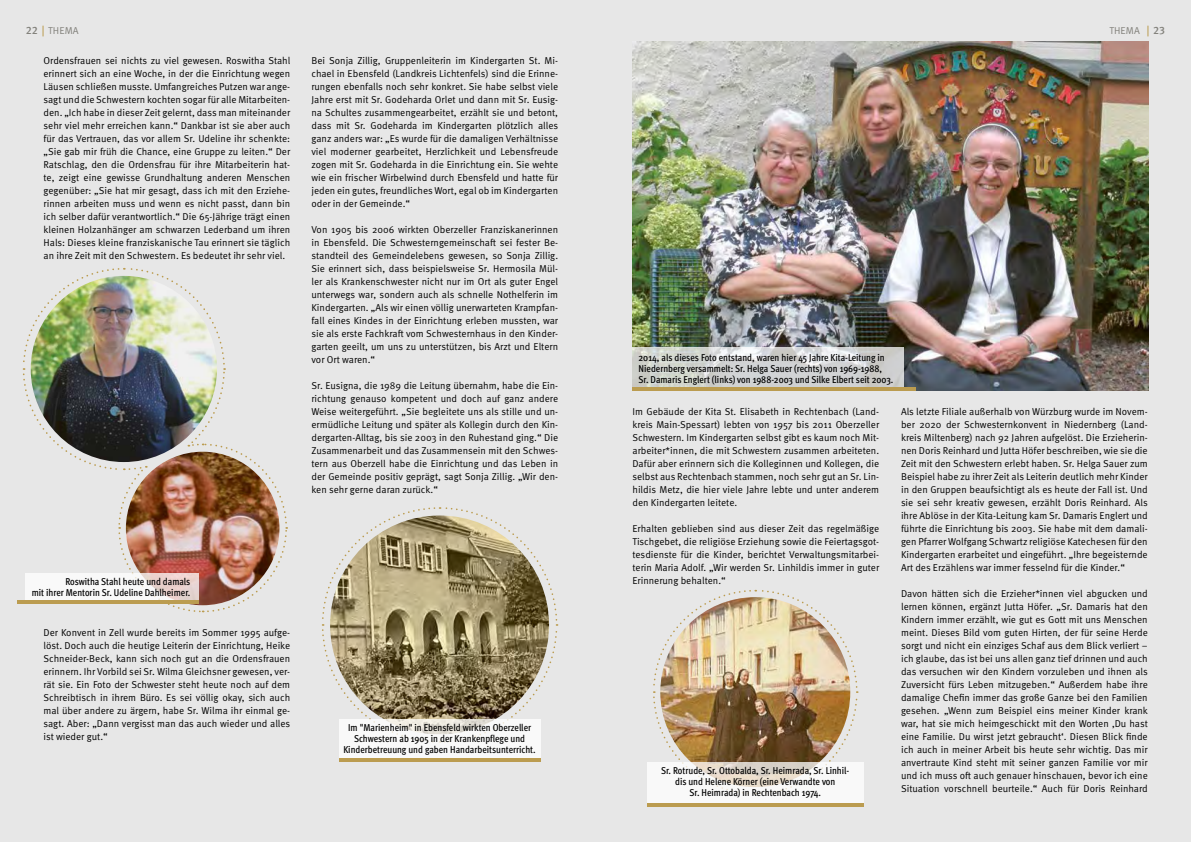
<style>
.page{position:relative;width:1191px;height:842px;background:#e7e7e7}
.page>*{position:absolute;margin:0;border:0;box-sizing:border-box;transform-origin:0 0}
.t1{font:10px/13px "Meta OT Norm";color:#000;text-align:justify}
.t2{font:500 condensed 10px/11px "Meta OT";color:#000;text-align:center}
.t3{font:10px "Meta OT Norm";letter-spacing:.01em;color:#81807a}
.s1{font-family:"Meta OT";font-weight:500;font-size:10.7px}
</style>
<div class="page">
<img style="left:22px;top:267px;width:266px;height:346px">
<img style="left:126px;top:452px;width:153px;height:153px;border-radius:77px">
<svg style="left:25px;top:573px;width:173px;height:27px;fill:#f9f9f9"></svg>
<hr style="left:17px;top:600px;width:181px;height:4px;background:#bb9c50">
<svg style="left:653px;top:589px;width:205px;height:173px"></svg>
<img style="left:660px;top:597px;width:190px;height:190px;border-radius:95px">
<img style="left:632px;top:41px;width:516px;height:349px">
<svg style="left:647px;top:762px;width:216px;height:42px;fill:#f9f9f9"></svg>
<hr style="left:647px;top:804px;width:216px;height:3px;background:#bb9c50">
<svg style="left:322px;top:507px;width:236px;height:237px"></svg>
<img style="left:330px;top:515px;width:219px;height:219px;border-radius:108px">
<div style="left:339px;top:719px;width:201px;height:42px;background:#fff"></div>
<hr style="left:339px;top:758px;width:201px;height:3px;background:#bb9c50">
<svg style="left:632px;top:348px;width:272px;height:39px;fill:#d1d2d3"></svg>
<hr style="left:632px;top:387px;width:284px;height:3px;background:#bb9c50">
<p class="t3" style="left:26px;top:25px;width:54px"><span class="s1">22</span> THEMA</p>
<p class="t3" style="left:1109px;top:24px;width:57px">THEMA <span class="s1">23</span></p>
<p class="t1" style="left:44px;top:54px;width:248px">Ordensfrauen sei nichts zu viel gewesen. Roswitha Stahl erinnert sich an eine Woche, in der die Einrichtung wegen Läusen schließen musste. Umfangreiches Putzen war ange&shy;sagt und die Schwestern kochten sogar für alle Mitarbeiten&shy;den. „Ich habe in dieser Zeit gelernt, dass man miteinander sehr viel mehr erreichen kann.“ Dankbar ist sie aber auch für das Vertrauen, das vor allem Sr. Udeline ihr schenkte: „Sie gab mir früh die Chance, eine Gruppe zu leiten.“ Der Ratschlag, den die Ordensfrau für ihre Mitarbeiterin hat&shy;te, zeigt eine gewisse Grundhaltung anderen Menschen gegenüber: „Sie hat mir gesagt, dass ich mit den Erziehe&shy;rinnen arbeiten muss und wenn es nicht passt, dann bin ich selber dafür verantwortlich.“ Die 65-Jährige trägt einen kleinen Holzanhänger am schwarzen Lederband um ihren Hals: Dieses kleine franziskanische Tau erinnert sie täglich an ihre Zeit mit den Schwestern. Es bedeutet ihr sehr viel.</p>
<p class="t1" style="left:311px;top:54px;width:248px">Bei Sonja Zillig, Gruppenleiterin im Kindergarten St. Mi&shy;chael in Ebensfeld (Landkreis Lichtenfels) sind die Erinne&shy;rungen ebenfalls noch sehr konkret. Sie habe selbst viele Jahre erst mit Sr. Godeharda Orlet und dann mit Sr. Eusig&shy;na Schultes zusammengearbeitet, erzählt sie und betont, dass mit Sr. Godeharda im Kindergarten plötzlich alles ganz anders war: „Es wurde für die damaligen Verhältnisse viel moderner gearbeitet, Herzlichkeit und Lebensfreude zogen mit Sr. Godeharda in die Einrichtung ein. Sie wehte wie ein frischer Wirbelwind durch Ebensfeld und hatte für jeden ein gutes, freundliches Wort, egal ob im Kindergarten oder in der Gemeinde.“</p>
<p class="t1" style="left:311px;top:223px;width:248px">Von 1905 bis 2006 wirkten Oberzeller Franziskanerinnen in Ebensfeld. Die Schwesterngemeinschaft sei fester Be&shy;standteil des Gemeindelebens gewesen, so Sonja Zillig.<br>Sie erinnert sich, dass beispielsweise Sr. Hermosila Mül&shy;ler als Krankenschwester nicht nur im Ort als guter Engel unterwegs war, sondern auch als schnelle Nothelferin im Kindergarten. „Als wir einen völlig unerwarteten Krampfan&shy;fall eines Kindes in der Einrichtung erleben mussten, war sie als erste Fachkraft vom Schwesternhaus in den Kinder&shy;garten geeilt, um uns zu unterstützen, bis Arzt und Eltern vor Ort waren.“</p>
<p class="t1" style="left:311px;top:379px;width:248px">Sr. Eusigna, die 1989 die Leitung übernahm, habe die Ein&shy;richtung genauso kompetent und doch auf ganz andere Weise weitergeführt. „Sie begleitete uns als stille und un&shy;ermüdliche Leitung und später als Kollegin durch den Kin&shy;dergarten-Alltag, bis sie 2003 in den Ruhestand ging.“ Die Zusammenarbeit und das Zusammensein mit den Schwes&shy;tern aus Oberzell habe die Einrichtung und das Leben in der Gemeinde positiv geprägt, sagt Sonja Zillig. „Wir den&shy;ken sehr gerne daran zurück.“</p>
<p class="t2" style="left:32px;top:576px;width:160px;text-align:right">Roswitha Stahl heute und damals<br>mit ihrer Mentorin Sr. Udeline Dahlheimer.</p>
<p class="t1" style="left:44px;top:626px;width:248px">Der Konvent in Zell wurde bereits im Sommer 1995 aufge&shy;löst. Doch auch die heutige Leiterin der Einrichtung, Heike Schneider-Beck, kann sich noch gut an die Ordensfrauen erinnern. Ihr Vorbild sei Sr. Wilma Gleichsner gewesen, ver&shy;rät sie. Ein Foto der Schwester steht heute noch auf dem Schreibtisch in ihrem Büro. Es sei völlig okay, sich auch mal über andere zu ärgern, habe Sr. Wilma ihr einmal ge&shy;sagt. Aber: „Dann vergisst man das auch wieder und alles ist wieder gut.“</p>
<p class="t2" style="left:343px;top:722px;width:194px">Im "Marienheim" in Ebensfeld wirkten Oberzeller<br>Schwestern ab 1905 in der Krankenpflege und<br>Kinderbetreuung und gaben Handarbeitsunterricht.</p>
<p class="t2" style="left:638px;top:351px;width:256px;text-align:left">2014, als dieses Foto entstand, waren hier 45 Jahre Kita-Leitung in<br>Niedernberg versammelt: Sr. Helga Sauer (rechts) von 1969-1988,<br>Sr. Damaris Englert (links) von 1988-2003 und Silke Elbert seit 2003.</p>
<p class="t1" style="left:632px;top:406px;width:248px">Im Gebäude der Kita St. Elisabeth in Rechtenbach (Land&shy;kreis Main-Spessart) lebten von 1957 bis 2011 Oberzeller Schwestern. Im Kindergarten selbst gibt es kaum noch Mit&shy;arbeiter*innen, die mit Schwestern zusammen arbeiteten.<br>Dafür aber erinnern sich die Kolleginnen und Kollegen, die selbst aus Rechtenbach stammen, noch sehr gut an Sr. Lin&shy;hildis Metz, die hier viele Jahre lebte und unter anderem den Kindergarten leitete.</p>
<p class="t1" style="left:632px;top:523px;width:248px">Erhalten geblieben sind aus dieser Zeit das regelmäßige Tischgebet, die religiöse Erziehung sowie die Feiertagsgot&shy;tesdienste für die Kinder, berichtet Verwaltungsmitarbei&shy;terin Maria Adolf. „Wir werden Sr. Linhildis immer in guter Erinnerung behalten.“</p>
<p class="t2" style="left:661px;top:765px;width:190px">Sr. Rotrude, Sr. Ottobalda, Sr. Heimrada, Sr. Linhil&shy;dis und Helene Körner (eine Verwandte von<br>Sr. Heimrada) in Rechtenbach 1974.</p>
<p class="t1" style="left:901px;top:406px;width:248px">Als letzte Filiale außerhalb von Würzburg wurde im Novem&shy;ber 2020 der Schwesternkonvent in Niedernberg (Land&shy;kreis Miltenberg) nach 92 Jahren aufgelöst. Die Erzieherin&shy;nen Doris Reinhard und Jutta Höfer beschreiben, wie sie die Zeit mit den Schwestern erlebt haben. Sr. Helga Sauer zum Beispiel habe zu ihrer Zeit als Leiterin deutlich mehr Kinder in den Gruppen beaufsichtigt als es heute der Fall ist. Und sie sei sehr kreativ gewesen, erzählt Doris Reinhard. Als ihre Ablöse in der Kita-Leitung kam Sr. Damaris Englert und führte die Einrichtung bis 2003. Sie habe mit dem damali&shy;gen Pfarrer Wolfgang Schwartz religiöse Katechesen für den Kindergarten erarbeitet und eingeführt. „Ihre begeisternde Art des Erzählens war immer fesselnd für die Kinder.“</p>
<p class="t1" style="left:901px;top:588px;width:248px">Davon hätten sich die Erzieher*innen viel abgucken und lernen können, ergänzt Jutta Höfer. „Sr. Damaris hat den Kindern immer erzählt, wie gut es Gott mit uns Menschen meint. Dieses Bild vom guten Hirten, der für seine Herde sorgt und nicht ein einziges Schaf aus dem Blick verliert – ich glaube, das ist bei uns allen ganz tief drinnen und auch das versuchen wir den Kindern vorzuleben und ihnen als Zuversicht fürs Leben mitzugeben.“ Außerdem habe ihre damalige Chefin immer das große Ganze bei den Familien gesehen. „Wenn zum Beispiel eins meiner Kinder krank war, hat sie mich heimgeschickt mit den Worten ‚Du hast eine Familie. Du wirst jetzt gebraucht‘. Diesen Blick finde ich auch in meiner Arbeit bis heute sehr wichtig. Das mir anvertraute Kind steht mit seiner ganzen Familie vor mir und ich muss oft auch genauer hinschauen, bevor ich eine Situation vorschnell beurteile.“ Auch für Doris Reinhard</p>
</div>
